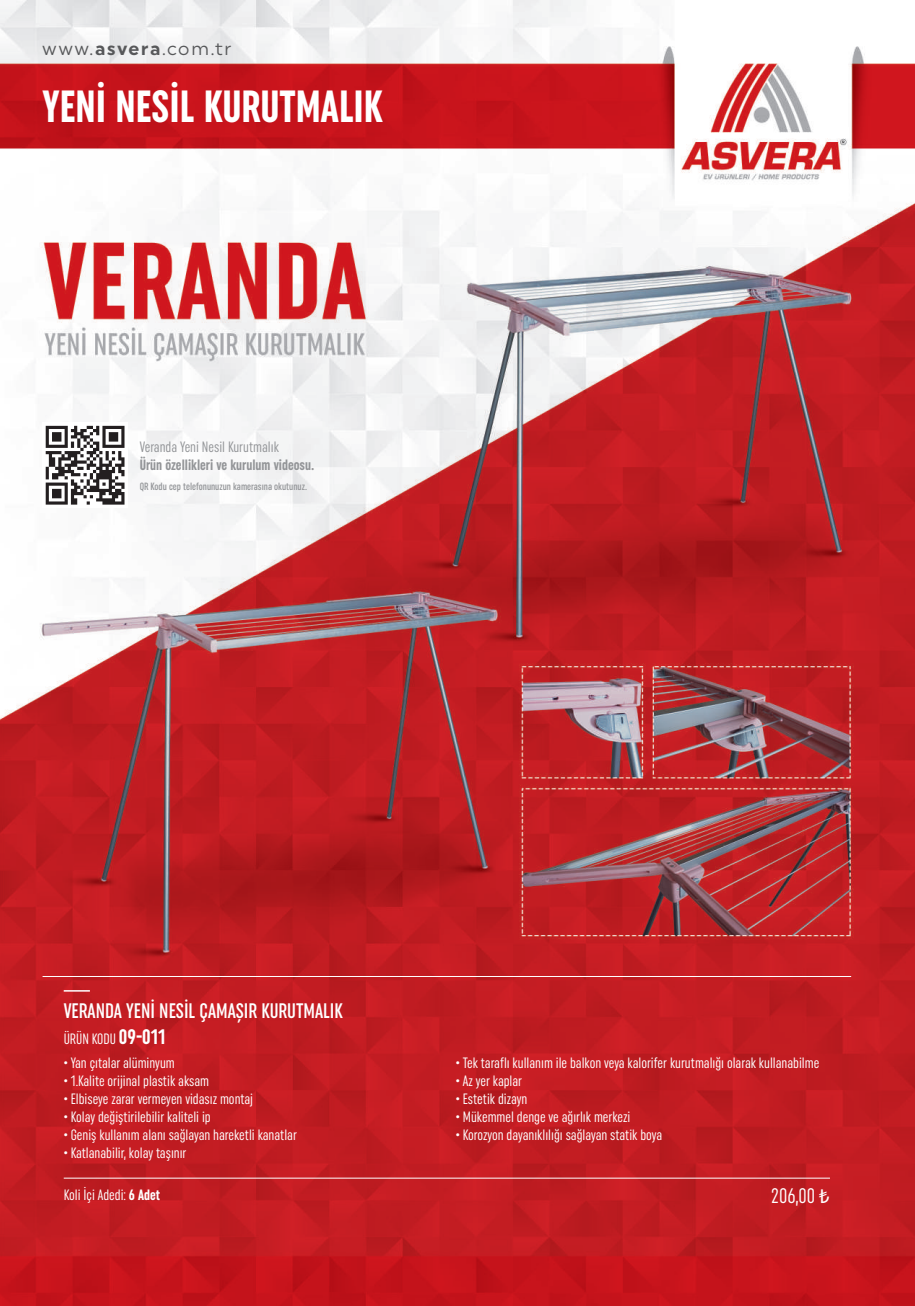
<style>
.page{position:relative;width:915px;height:1306px;background:#fff}
.page>*{position:absolute;margin:0;border:0;box-sizing:border-box;transform-origin:0 0}
.t1{font:45px "Uniform Pro Xcon Bld";color:#fff}
.t2{font:500 21px "Uniform Pro Xcon";color:#fff}
.t3{font:21px "Uniform Pro Xcon";color:#fff}
.t4{font:18px "Uniform Pro";letter-spacing:.1em;color:#57585a}
.t5{font:15px "Uniform Pro Xcon";color:#fff}
.t6{font:15px "Uniform Pro Xcon Bld";color:#939598}
.t7{font:15px "Uniform Pro Xcon";color:#939598}
.t8{font:500 10.5px "Uniform Pro Xcon";color:#939598}
.s1{font-family:"Uniform Pro Bld"}
.s2{font-family:"Uniform Pro Xcon Bld";font-size:21px}
.s3{font-family:"Uniform Pro Xcon Bld"}
.s4{font-family:"Myriad Pro"}
</style>
<div class="page">
<img style="left:0;top:0;width:914px;height:1305px">
<hr style="left:43px;top:976px;width:807px;height:1px;background:#fff">
<svg style="left:64px;top:990px;width:26px;height:1px"></svg>
<hr style="left:64px;top:1177px;width:765px;height:1px;background:#fff">
<svg style="left:43px;top:422px;width:85px;height:86px"></svg>
<svg style="left:46px;top:426px;width:78px;height:78px"></svg>
<p class="t4" style="left:43px;top:39px;width:190px">www.<span class="s1">asvera</span>.com.tr</p>
<h1 class="t1" style="left:43px;top:79px;width:341px">YENİ NESİL KURUTMALIK</h1>
<p class="t7" style="left:140px;top:438px;width:141px">Veranda Yeni Nesil Kurutmalık</p>
<p class="t6" style="left:140px;top:456px;width:176px">Ürün özellikleri ve kurulum videosu.</p>
<p class="t8" style="left:140px;top:479px;width:169px">QR Kodu cep telefonunuzun kamerasına okutunuz.</p>
<h2 class="t2" style="left:64px;top:997px;width:280px">VERANDA YENI NESIL ÇAMAŞIR KURUTMALIK</h2>
<p class="t5" style="left:64px;top:1030px;width:103px">ÜRÜN KODU <span class="s2">09-011</span></p>
<p class="t5" style="left:64px;top:1053px;width:112px">• Yan çıtalar alüminyum</p>
<p class="t5" style="left:64px;top:1071px;width:147px">• 1.Kalite orijinal plastik aksam</p>
<p class="t5" style="left:64px;top:1089px;width:191px">• Elbiseye zarar vermeyen vidasız montaj</p>
<p class="t5" style="left:64px;top:1107px;width:148px">• Kolay değiştirilebilir kaliteli ip</p>
<p class="t5" style="left:64px;top:1125px;width:234px">• Geniş kullanım alanı sağlayan hareketli kanatlar</p>
<p class="t5" style="left:64px;top:1143px;width:124px">• Katlanabilir, kolay taşınır</p>
<p class="t5" style="left:64px;top:1185px;width:98px">Koli İçi Adedi: <span class="s3">6 Adet</span></p>
<p class="t5" style="left:455px;top:1053px;width:365px">• Tek taraflı kullanım ile balkon veya kalorifer kurutmalığı olarak kullanabilme</p>
<p class="t5" style="left:455px;top:1071px;width:68px">• Az yer kaplar</p>
<p class="t5" style="left:455px;top:1089px;width:73px">• Estetik dizayn</p>
<p class="t5" style="left:455px;top:1107px;width:176px">• Mükemmel denge ve ağırlık merkezi</p>
<p class="t5" style="left:455px;top:1125px;width:208px">• Korozyon dayanıklılığı sağlayan statik boya</p>
<h2 class="t3" style="left:771px;top:1182px;width:60px">206,00 <span class="s4">₺</span></h2>
</div>
